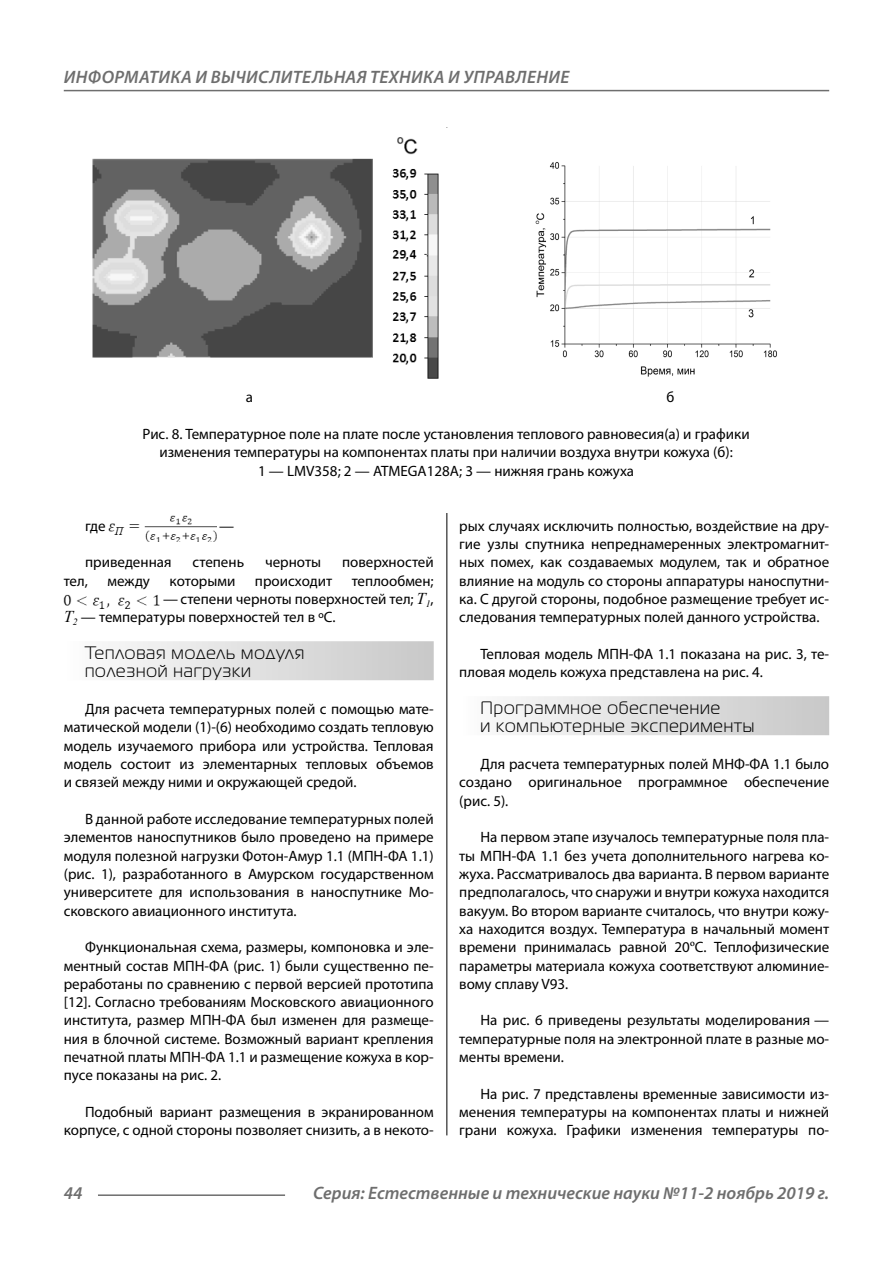
<style>
.page{position:relative;width:893px;height:1263px;background:#fff}
.page>*{position:absolute;margin:0;border:0;box-sizing:border-box;transform-origin:0 0}
.t1{font:italic 600 18px "Myriad Pro";color:#6e6e6e}
.Subheader_2lines{font:18px/18.3px "Magistral C";letter-spacing:.05em;color:#000}
.Normal{font:15px/18.3px "Myriad Pro";color:#000;text-align:justify}
.podpis{font:15px/18.3px "Myriad Pro";color:#000;text-align:center}
.s1{font-family:"Times New Roman";font-style:italic;font-size:16.5px}
.s2{font-family:"Times New Roman"}
</style>
<div class="page">
<hr style="left:446px;top:128px;width:1px;height:1007px;background:#000">
<div style="left:64px;top:641px;width:370px;height:39px;background:linear-gradient(to right,#fcfcfc,#c8c8c8)"></div>
<img style="left:109px;top:515px;width:108px;height:26px">
<img style="left:64px;top:594px;width:96px;height:14px">
<div style="left:459px;top:696px;width:370px;height:39px;background:linear-gradient(to right,#fcfcfc,#c8c8c8)"></div>
<div style="left:63px;top:128px;width:766px;height:384px;background:#fff"></div>
<img style="left:92px;top:137px;width:347px;height:242px">
<img style="left:535px;top:162px;width:242px;height:215px">
<hr style="left:98px;top:1194px;width:187px;height:2px;background:#6e6e6e">
<hr style="left:64px;top:90px;width:765px;height:1px;background:#6e6e6e">
<p class="t1" style="left:64px;top:66px;width:25px">Информатика</p>
<p class="t1" style="left:196px;top:66px;width:63px">и вычислител</p>
<p class="t1" style="left:323px;top:66px;width:23px">ьная</p>
<p class="t1" style="left:370px;top:66px;width:12px">техника</p>
<p class="t1" style="left:448px;top:66px;width:37px">и управление</p>
<p class="podpis" style="left:246px;top:388px;width:9px">а</p>
<p class="podpis" style="left:666px;top:388px;width:9px">б</p>
<p class="podpis" style="left:143px;top:425px;width:608px">Рис. 8. Температурное поле на плате после установления теплового равновесия(а) и графики изменения температуры на компонентах платы при наличии воздуха внутри кожуха (б):</p>
<p class="podpis" style="left:258px;top:461px;width:378px">1 — LMV358; 2 — ATMEGA128A; 3 — нижняя грань кожуха</p>
<p class="Normal" style="left:85px;top:516px;width:22px">где</p>
<p class="Normal" style="left:219px;top:516px;width:16px">—</p>
<p class="Normal" style="left:85px;top:553px;width:88px">приведенная</p>
<p class="Normal" style="left:192px;top:553px;width:53px">степень</p>
<p class="Normal" style="left:265px;top:553px;width:58px">черноты</p>
<p class="Normal" style="left:342px;top:553px;width:93px">поверхностей</p>
<p class="Normal" style="left:64px;top:571px;width:26px">тел,</p>
<p class="Normal" style="left:108px;top:571px;width:44px">между</p>
<p class="Normal" style="left:170px;top:571px;width:67px">которыми</p>
<p class="Normal" style="left:255px;top:571px;width:79px">происходит</p>
<p class="Normal" style="left:352px;top:571px;width:83px">теплообмен;</p>
<p class="Normal" style="left:163px;top:590px;width:272px">—степени черноты поверхностей тел; <span class="s1">T</span><sub>1</sub>,</p>
<p class="Normal" style="left:64px;top:608px;width:273px"><span class="s1">T</span><sub>2</sub> — температуры поверхностей тел в ºC.</p>
<p class="Subheader_2lines" style="left:85px;top:643px;width:221px">Тепловая модель модуля полезной нагрузки</p>
<p class="Normal" style="left:64px;top:699px;width:371px;text-indent:21px">Для расчета температурных полей с помощью мате&shy;матической модели (1)-(6) необходимо создать тепловую модель изучаемого прибора или устройства. Тепловая модель состоит из элементарных тепловых объемов и связей между ними и окружающей средой.</p>
<p class="Normal" style="left:64px;top:809px;width:371px;text-indent:21px">В данной работе исследование температурных полей элементов наноспутников было проведено на примере модуля полезной нагрузки Фотон-Амур 1.1 (МПН-ФА 1.1) (рис. 1), разработанного в Амурском государственном университете для использования в наноспутнике Мо&shy;сковского авиационного института.</p>
<p class="Normal" style="left:64px;top:938px;width:371px;text-indent:21px">Функциональная схема, размеры, компоновка и эле&shy;ментный состав МПН-ФА (рис. 1) были существенно пе&shy;реработаны по сравнению с первой версией прототипа [12]. Согласно требованиям Московского авиационного института, размер МПН-ФА был изменен для размеще&shy;ния в блочной системе. Возможный вариант крепления печатной платы МПН-ФА 1.1 и размещение кожуха в кор&shy;пусе показаны на рис. 2.</p>
<p class="Normal" style="left:64px;top:1103px;width:371px;text-align:right">Подобный вариант размещения в экранированном корпусе, с одной стороны позволяет снизить, а в некото-</p>
<p class="Normal" style="left:459px;top:516px;width:371px">рых случаях исключить полностью, воздействие на дру&shy;гие узлы спутника непреднамеренных электромагнит&shy;ных помех, как создаваемых модулем, так и обратное влияние на модуль со стороны аппаратуры наноспутни&shy;ка. С другой стороны, подобное размещение требует ис&shy;следования температурных полей данного устройства.</p>
<p class="Normal" style="left:459px;top:644px;width:371px;text-indent:21px">Тепловая модель МПН-ФА 1.1 показана на рис. 3, те&shy;пловая модель кожуха представлена на рис. 4.</p>
<p class="Subheader_2lines" style="left:480px;top:698px;width:275px">Программное обеспечение<br>и компьютерные эксперименты</p>
<p class="Normal" style="left:459px;top:754px;width:371px;text-indent:21px">Для расчета температурных полей МНФ-ФА 1.1 было создано оригинальное программное обеспечение (рис. 5).</p>
<p class="Normal" style="left:459px;top:828px;width:371px;text-indent:21px">На первом этапе изучалось температурные поля пла&shy;ты МПН-ФА 1.1 без учета дополнительного нагрева ко&shy;жуха. Рассматривалось два варианта. В первом варианте предполагалось, что снаружи и внутри кожуха находится вакуум. Во втором варианте считалось, что внутри кожу&shy;ха находится воздух. Температура в начальный момент времени принималась равной 20<span class="s2">º</span>C. Теплофизические параметры материала кожуха соответствуют алюминие&shy;вому сплаву V93.</p>
<p class="Normal" style="left:459px;top:1011px;width:371px;text-indent:21px">На рис. 6 приведены результаты моделирования — температурные поля на электронной плате в разные мо&shy;менты времени.</p>
<p class="Normal" style="left:459px;top:1084px;width:371px;text-indent:21px">На рис. 7 представлены временные зависимости из&shy;менения температуры на компонентах платы и нижней грани кожуха. Графики изменения температуры по-</p>
<p class="t1" style="left:64px;top:1182px;width:20px">44</p>
<p class="t1" style="left:313px;top:1182px;width:518px">Серия: Естественные и технические науки №11-2 ноябрь 2019 г.</p>
</div>
